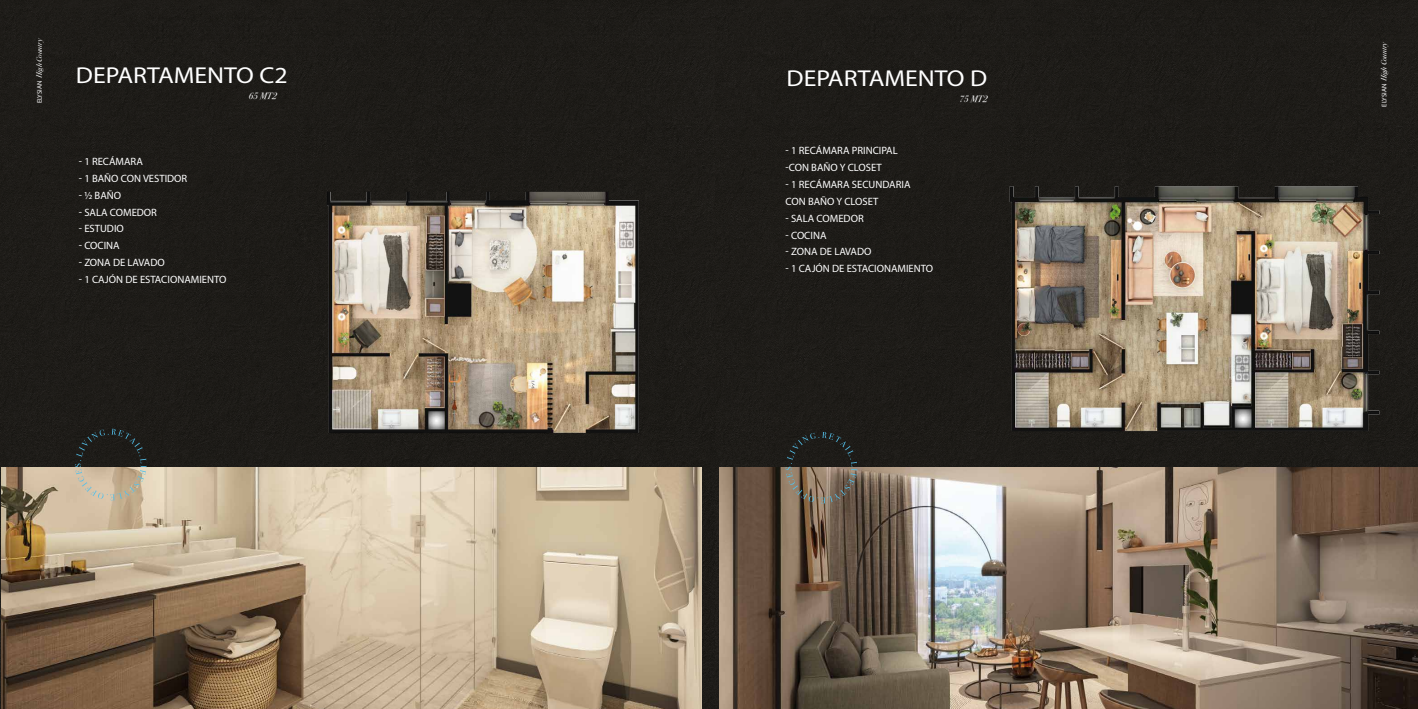
<style>
.page{position:relative;width:1418px;height:709px;background:#fff}
.page>*{position:absolute;margin:0;border:0;box-sizing:border-box;transform-origin:0 0}
.t1{font:23.06px "Myriad Pro";color:#fff;scale:1.12 1}
.t2{font:10.62px/16.9px "Myriad Pro";color:#fff}
.t3{font:italic 9.19px "Bodoni Svty Two ITCTT";color:#fff}
.t4{font:italic 7.62px "Bodoni Svty Two ITCTT";letter-spacing:-.01em;color:#fff}
.s1{font-family:"Myriad Pro";font-style:normal;font-size:6.69px}
</style>
<div class="page">
<div style="left:714px;top:0;width:703px;height:709px;background:#1d1b18"></div>
<div style="left:0;top:0;width:714px;height:709px;background:#1d1b18"></div>
<img style="left:719px;top:468px;width:698px;height:241px">
<svg style="left:785px;top:432px;width:72px;height:71px;background:#514a40"></svg>
<img style="left:1px;top:468px;width:700px;height:241px">
<svg style="left:75px;top:429px;width:71px;height:71px;background:#6e685b"></svg>
<img style="left:313px;top:181px;width:337px;height:262px">
<img style="left:997px;top:175px;width:391px;height:268px">
<p class="t4" style="left:33px;top:103px;width:67px;rotate:-90deg"><span class="s1">ELYSIAN</span> High Country</p>
<h1 class="t1" style="left:76px;top:61px;width:191px">DEPARTAMENTO C2</h1>
<p class="t2" style="left:79px;top:153px;width:66px">- 1 RECÁMARA</p>
<p class="t2" style="left:79px;top:170px;width:110px">- 1 BAÑO CON VESTIDOR</p>
<p class="t2" style="left:79px;top:186px;width:44px">- ½ BAÑO</p>
<p class="t2" style="left:79px;top:203px;width:80px">- SALA COMEDOR</p>
<p class="t2" style="left:79px;top:220px;width:47px">- ESTUDIO</p>
<p class="t2" style="left:79px;top:237px;width:42px">- COCINA</p>
<p class="t2" style="left:79px;top:254px;width:87px">- ZONA DE LAVADO</p>
<p class="t2" style="left:79px;top:271px;width:149px">- 1 CAJÓN DE ESTACIONAMIENTO</p>
<p class="t3" style="left:248px;top:88px;width:30px">65 MT2</p>
<h1 class="t1" style="left:786px;top:64px;width:181px">DEPARTAMENTO D</h1>
<p class="t2" style="left:785px;top:142px;width:114px">- 1 RECÁMARA PRINCIPAL -CON BAÑO Y CLOSET</p>
<p class="t2" style="left:785px;top:176px;width:126px">- 1 RECÁMARA SECUNDARIA<br>CON BAÑO Y CLOSET</p>
<p class="t2" style="left:785px;top:209px;width:80px">- SALA COMEDOR</p>
<p class="t2" style="left:785px;top:226px;width:42px">- COCINA</p>
<p class="t2" style="left:785px;top:243px;width:87px">- ZONA DE LAVADO</p>
<p class="t2" style="left:785px;top:260px;width:149px">- 1 CAJÓN DE ESTACIONAMIENTO</p>
<p class="t3" style="left:959px;top:91px;width:30px">75 MT2</p>
<p class="t4" style="left:1376px;top:107px;width:67px;rotate:-90deg"><span class="s1">ELYSIAN</span> High Country</p>
</div>
